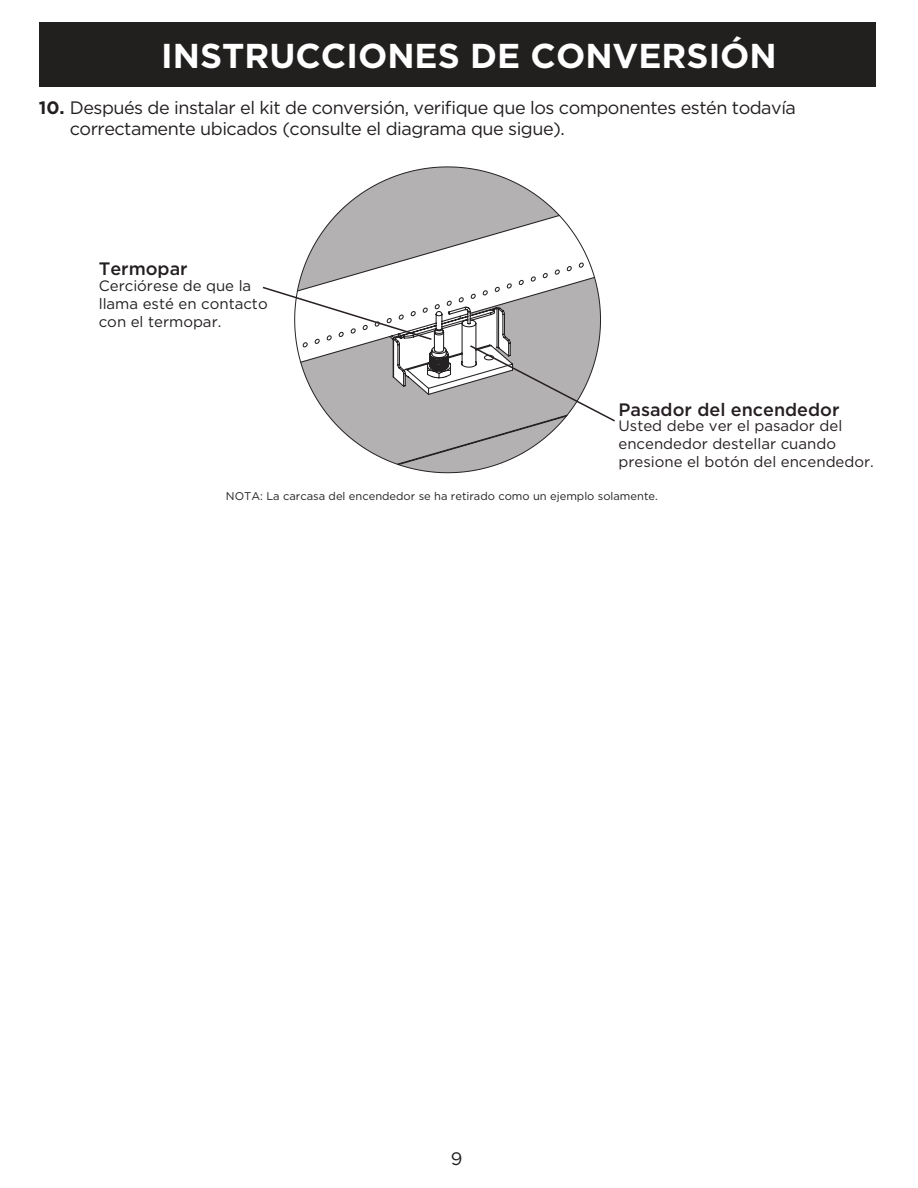
<style>
.page{position:relative;width:918px;height:1188px;background:#fff}
.page>*{position:absolute;margin:0;border:0;box-sizing:border-box;transform-origin:0 0}
.t1{font:700 34.5px "Gotham";color:#fff}
.t2{font:18px/21.6px "Gotham";letter-spacing:-.025em;color:#231f20}
.t3{font:500 18px "Gotham";color:#251e22}
.t4{font:500 18px "Gotham";color:#231f20}
.t5{font:15px/18px "Gotham";color:#251e22}
.t6{font:15px/18px "Gotham";color:#231f20}
.t7{font:11.1px "Gotham";color:#231f20}
.s1{font-weight:700}
</style>
<div class="page">
<div style="left:39px;top:22px;width:836px;height:65px;background:#221f1f"></div>
<svg style="left:262px;top:167px;width:353px;height:306px"></svg>
<h1 class="t1" style="left:161px;top:33px;width:617px">INSTRUCCIONES DE CONVERSIÓN</h1>
<p class="t2" style="left:70px;top:96px;width:728px;text-indent:-31px"><span class="s1">10.</span> Después de instalar el kit de conversión, verifique que los componentes estén todavía correctamente ubicados (consulte el diagrama que sigue).</p>
<p class="t4" style="left:99px;top:256px;width:90px">Termopar</p>
<p class="t6" style="left:99px;top:276px;width:170px">Cerciórese de que la llama esté en contacto con el termopar.</p>
<p class="t3" style="left:618px;top:398px;width:223px">Pasador del encendedor</p>
<p class="t5" style="left:618px;top:416px;width:257px">Usted debe ver el pasador del encendedor destellar cuando presione el botón del encendedor.</p>
<p class="t7" style="left:226px;top:489px;width:434px">NOTA: La carcasa del encendedor se ha retirado como un ejemplo solamente.</p>
<p class="t2" style="left:451px;top:1148px;width:13px">9</p>
</div>
